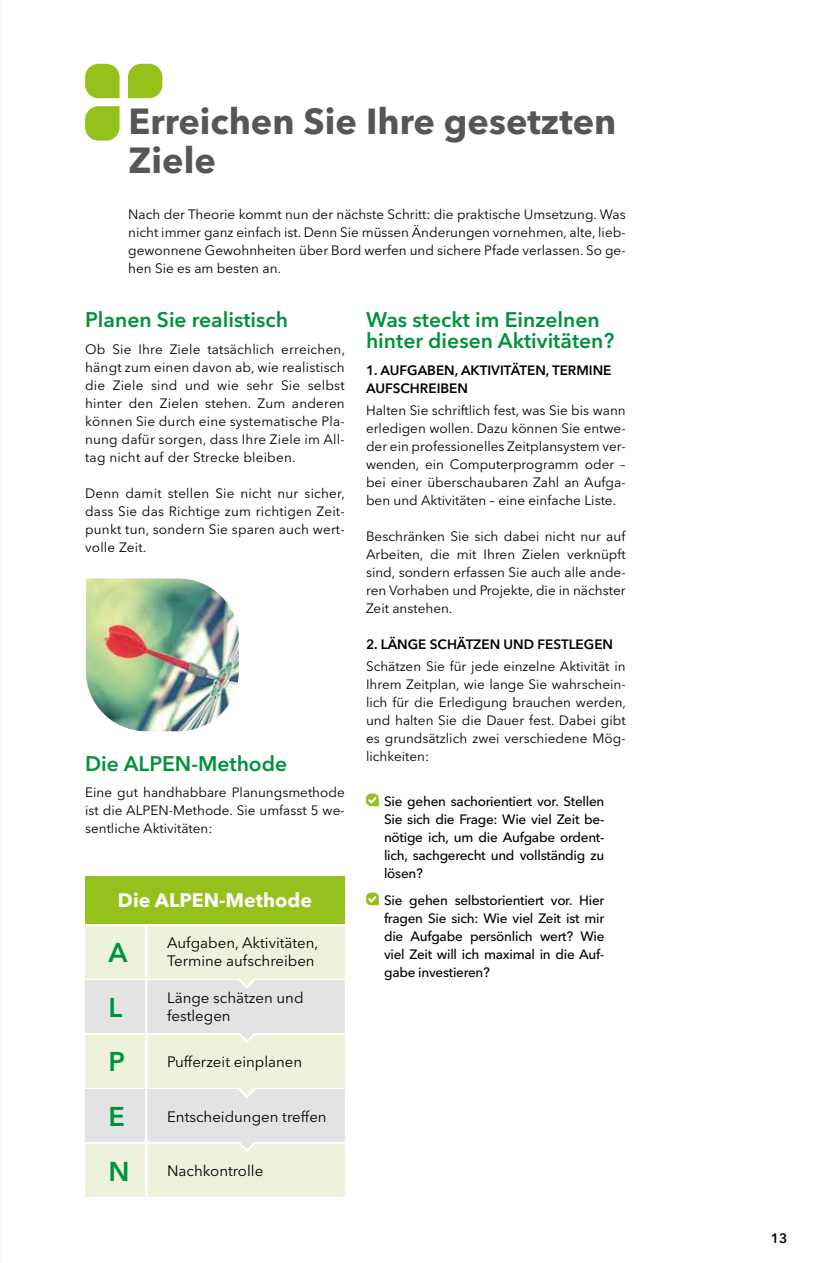
<style>
.page{position:relative;width:830px;height:1263px;background:#fff}
.page>*{position:absolute;margin:0;border:0;box-sizing:border-box;transform-origin:0 0}
.t1{font:700 36px/39px "Avenir Next LT Pro";color:#565656}
.t2{font:600 27px "Avenir Next LT Pro";color:#00913d}
.t3{font:600 21px/21px "Avenir Next LT Pro";color:#00913d}
.t4{font:700 19.5px "Avenir Next LT Pro";color:#fff}
.t5{font:15px/18px "Avenir Next LT Pro";color:#000}
.t6{font:13.5px/18px "Avenir Next LT Pro";color:#000;text-align:justify}
.t7{font:500 13.5px/18px "Avenir Next LT Pro";letter-spacing:-.02em;color:#000;text-align:justify}
.t8{font:600 13.5px/18px "Avenir Next LT Pro";color:#000}
</style>
<div class="page">
<svg style="left:85px;top:106px;width:34px;height:35px"></svg>
<svg style="left:85px;top:64px;width:34px;height:34px"></svg>
<svg style="left:128px;top:64px;width:34px;height:34px"></svg>
<svg style="left:366px;top:793px;width:12px;height:13px"></svg>
<svg style="left:366px;top:892px;width:12px;height:13px"></svg>
<div style="left:85px;top:1144px;width:259px;height:52px;background:#ecf3da"></div>
<svg style="left:239px;top:1142px;width:16px;height:10px"></svg>
<div style="left:85px;top:1090px;width:259px;height:52px;background:#e3e3e3"></div>
<svg style="left:233px;top:1087px;width:28px;height:11px"></svg>
<div style="left:85px;top:1035px;width:259px;height:52px;background:#ecf3da"></div>
<svg style="left:239px;top:1033px;width:16px;height:10px"></svg>
<div style="left:85px;top:980px;width:259px;height:53px;background:#e3e3e3"></div>
<svg style="left:233px;top:978px;width:28px;height:11px"></svg>
<div style="left:85px;top:926px;width:259px;height:52px;background:#ecf3da"></div>
<hr style="left:145px;top:921px;width:2px;height:291px;background:#fff">
<div style="left:85px;top:876px;width:259px;height:48px;background:#94c11c"></div>
<img style="left:86px;top:578px;width:153px;height:153px">
<hr style="left:0;top:0;width:1px;height:1263px;background:#f6f6f6">
<h1 class="t1" style="left:129px;top:101px;width:489px">Erreichen Sie Ihre gesetzten<br>Ziele</h1>
<p class="t6" style="left:128px;top:206px;width:498px">Nach der Theorie kommt nun der nächste Schritt: die praktische Umsetzung. Was nicht immer ganz einfach ist. Denn Sie müssen Änderungen vornehmen, alte, lieb&shy;gewonnene Gewohnheiten über Bord werfen und sichere Pfade verlassen. So ge&shy;hen Sie es am besten an.</p>
<h3 class="t3" style="left:85px;top:309px;width:204px">Planen Sie realistisch</h3>
<p class="t6" style="left:85px;top:340px;width:261px">Ob Sie Ihre Ziele tatsächlich erreichen, hängt zum einen davon ab, wie realistisch die Ziele sind und wie sehr Sie selbst hinter den Zielen stehen. Zum anderen können Sie durch eine systematische Pla&shy;nung dafür sorgen, dass Ihre Ziele im All&shy;tag nicht auf der Strecke bleiben.</p>
<p class="t6" style="left:85px;top:484px;width:261px">Denn damit stellen Sie nicht nur sicher, dass Sie das Richtige zum richtigen Zeit&shy;punkt tun, sondern Sie sparen auch wert&shy;volle Zeit.</p>
<h3 class="t3" style="left:85px;top:753px;width:203px">Die ALPEN-Methode</h3>
<p class="t6" style="left:85px;top:783px;width:261px">Eine gut handhabbare Planungsmethode ist die ALPEN-Methode. Sie umfasst 5 we&shy;sentliche Aktivitäten:</p>
<h3 class="t4" style="left:118px;top:888px;width:195px">Die ALPEN-Methode</h3>
<h2 class="t2" style="left:108px;top:936px;width:21px">A</h2>
<p class="t5" style="left:167px;top:934px;width:153px">Aufgaben, Aktivitäten,<br>Termine aufschreiben</p>
<h2 class="t2" style="left:108px;top:991px;width:15px">L</h2>
<p class="t5" style="left:167px;top:989px;width:138px">Länge schätzen und festlegen</p>
<h2 class="t2" style="left:108px;top:1045px;width:18px">P</h2>
<p class="t5" style="left:167px;top:1053px;width:137px">Pufferzeit einplanen</p>
<h2 class="t2" style="left:108px;top:1100px;width:18px">E</h2>
<p class="t5" style="left:167px;top:1107px;width:161px">Entscheidungen treffen</p>
<h2 class="t2" style="left:108px;top:1155px;width:23px">N</h2>
<p class="t5" style="left:167px;top:1162px;width:98px">Nachkontrolle</p>
<h3 class="t3" style="left:366px;top:309px;width:250px">Was steckt im Einzelnen hinter diesen Aktivitäten?</h3>
<p class="t8" style="left:366px;top:361px;width:247px">1. AUFGABEN, AKTIVITÄTEN, TERMINE<br>AUFSCHREIBEN</p>
<p class="t6" style="left:366px;top:401px;width:261px">Halten Sie schriftlich fest, was Sie bis wann erledigen wollen. Dazu können Sie entwe&shy;der ein professionelles Zeitplansystem ver&shy;wenden, ein Computerprogramm oder – bei einer überschaubaren Zahl an Aufga&shy;ben und Aktivitäten – eine einfache Liste.</p>
<p class="t6" style="left:366px;top:527px;width:261px">Beschränken Sie sich dabei nicht nur auf Arbeiten, die mit Ihren Zielen verknüpft sind, sondern erfassen Sie auch alle ande&shy;ren Vorhaben und Projekte, die in nächster Zeit anstehen.</p>
<p class="t8" style="left:366px;top:635px;width:248px">2. LÄNGE SCHÄTZEN UND FESTLEGEN</p>
<p class="t6" style="left:366px;top:657px;width:261px">Schätzen Sie für jede einzelne Aktivität in Ihrem Zeitplan, wie lange Sie wahrschein&shy;lich für die Erledigung brauchen werden, und halten Sie die Dauer fest. Dabei gibt es grundsätzlich zwei verschiedene Mög&shy;lichkeiten:</p>
<p class="t7" style="left:384px;top:792px;width:222px">Sie gehen sachorientiert vor. Stellen Sie sich die Frage: Wie viel Zeit be&shy;nötige ich, um die Aufgabe ordent&shy;lich, sachgerecht und vollständig zu lösen?</p>
<p class="t7" style="left:384px;top:891px;width:222px">Sie gehen selbstorientiert vor. Hier fragen Sie sich: Wie viel Zeit ist mir die Aufgabe persönlich wert? Wie viel Zeit will ich maximal in die Auf&shy;gabe investieren?</p>
<p class="t8" style="left:770px;top:1230px;width:18px">13</p>
</div>
